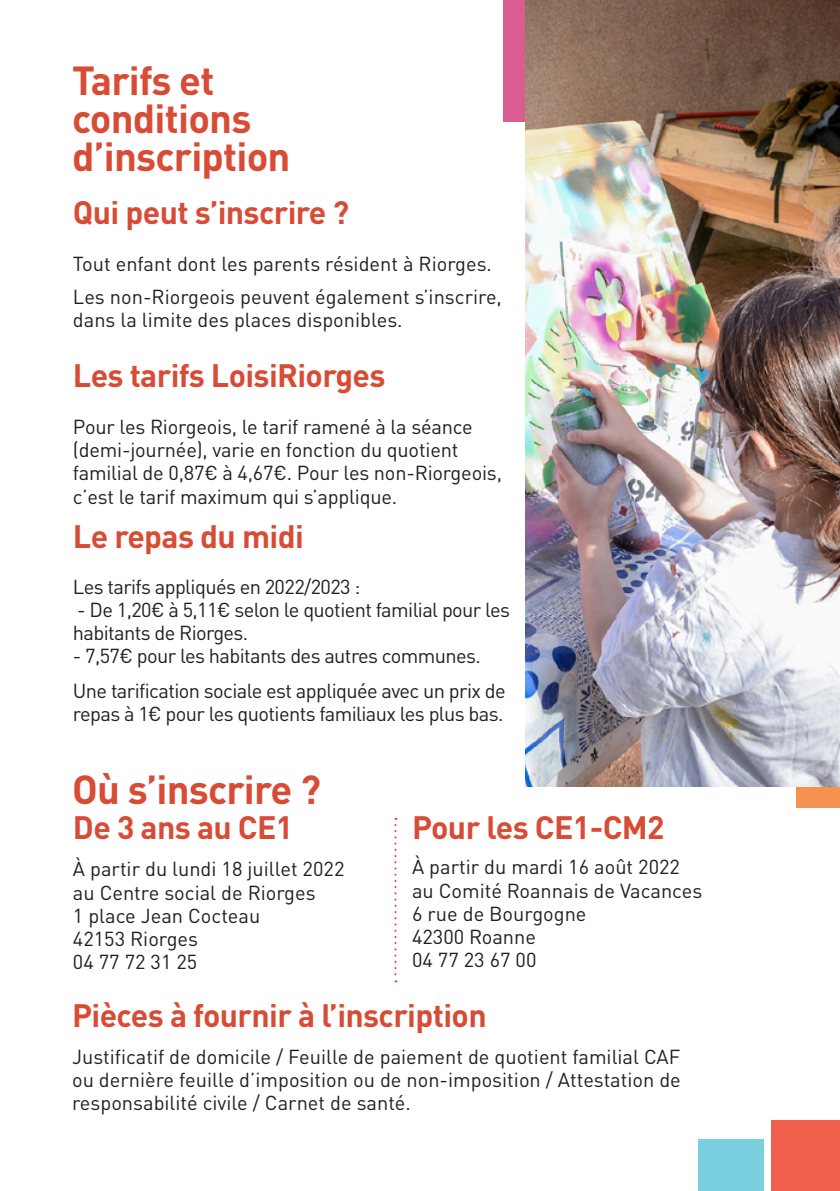
<style>
.page{position:relative;width:840px;height:1191px;background:#fff}
.page>*{position:absolute;margin:0;border:0;box-sizing:border-box;transform-origin:0 0}
.t1{font:700 40px "DIN Pro";letter-spacing:-.02em;color:#d84b35}
.t2{font:700 32px "DIN Pro";letter-spacing:-.02em;color:#d84b35}
.t3{font:20px/23px "DIN Pro";letter-spacing:-.01em;color:#231f20}
.t4{font:20px/23px "DIN Pro";letter-spacing:-.03em;color:#231f20}
</style>
<div class="page">
<div style="left:503px;top:0;width:74px;height:122px;background:#db5c90"></div>
<div style="left:795px;top:610px;width:44px;height:198px;background:#f6924f"></div>
<svg style="left:394px;top:818px;width:2px;height:164px"></svg>
<img style="left:525px;top:0;width:314px;height:786px">
<div style="left:770px;top:1121px;width:69px;height:70px;background:#f15e4c"></div>
<div style="left:697px;top:1139px;width:66px;height:52px;background:#7bd0df"></div>
<p class="t1" style="left:72px;top:47px;width:144px">Tarifs et</p>
<p class="t1" style="left:72px;top:85px;width:181px">conditions</p>
<p class="t1" style="left:72px;top:123px;width:220px">d’inscription</p>
<p class="t2" style="left:73px;top:186px;width:278px">Qui peut s’inscrire ?</p>
<p class="t3" style="left:73px;top:250px;width:420px">Tout enfant dont les parents résident à Riorges.</p>
<p class="t3" style="left:73px;top:283px;width:430px">Les non-Riorgeois peuvent également s’inscrire, dans la limite des places disponibles.</p>
<p class="t2" style="left:73px;top:349px;width:314px">Les tarifs LoisiRiorges</p>
<p class="t3" style="left:73px;top:413px;width:430px">Pour les Riorgeois, le tarif ramené à la séance (demi-journée), varie en fonction du quotient familial de 0,87€ à 4,67€. Pour les non-Riorgeois, c’est le tarif maximum qui s’applique.</p>
<p class="t2" style="left:73px;top:510px;width:232px">Le repas du midi</p>
<p class="t4" style="left:73px;top:573px;width:289px">Les tarifs appliqués en 2022/2023 :</p>
<p class="t4" style="left:73px;top:596px;width:438px">- De 1,20€ à 5,11€ selon le quotient familial pour les habitants de Riorges.</p>
<p class="t4" style="left:73px;top:642px;width:409px">- 7,57€ pour les habitants des autres communes.</p>
<p class="t4" style="left:73px;top:677px;width:434px">Une tarification sociale est appliquée avec un prix de repas à 1€ pour les quotients familiaux les plus bas.</p>
<p class="t1" style="left:72px;top:756px;width:250px">Où s’inscrire ?</p>
<p class="t2" style="left:73px;top:801px;width:222px">De 3 ans au CE1</p>
<p class="t3" style="left:73px;top:855px;width:273px">À partir du lundi 18 juillet 2022</p>
<p class="t3" style="left:73px;top:878px;width:244px">au Centre social de Riorges</p>
<p class="t3" style="left:73px;top:901px;width:189px">1 place Jean Cocteau</p>
<p class="t3" style="left:73px;top:924px;width:127px">42153 Riorges</p>
<p class="t3" style="left:73px;top:947px;width:126px">04 77 72 31 25</p>
<p class="t2" style="left:412px;top:801px;width:254px">Pour les CE1-CM2</p>
<p class="t3" style="left:412px;top:853px;width:269px">À partir du mardi 16 août 2022</p>
<p class="t3" style="left:412px;top:876px;width:291px">au Comité Roannais de Vacances</p>
<p class="t3" style="left:412px;top:899px;width:176px">6 rue de Bourgogne</p>
<p class="t3" style="left:412px;top:922px;width:125px">42300 Roanne</p>
<p class="t3" style="left:412px;top:945px;width:126px">04 77 23 67 00</p>
<p class="t2" style="left:72px;top:988px;width:416px">Pièces à fournir à l’inscription</p>
<p class="t3" style="left:72px;top:1043px;width:610px;text-align:justify">Justificatif de domicile / Feuille de paiement de quotient familial CAF ou dernière feuille d’imposition ou de non-imposition / Attestation de responsabilité civile / Carnet de santé.</p>
</div>
